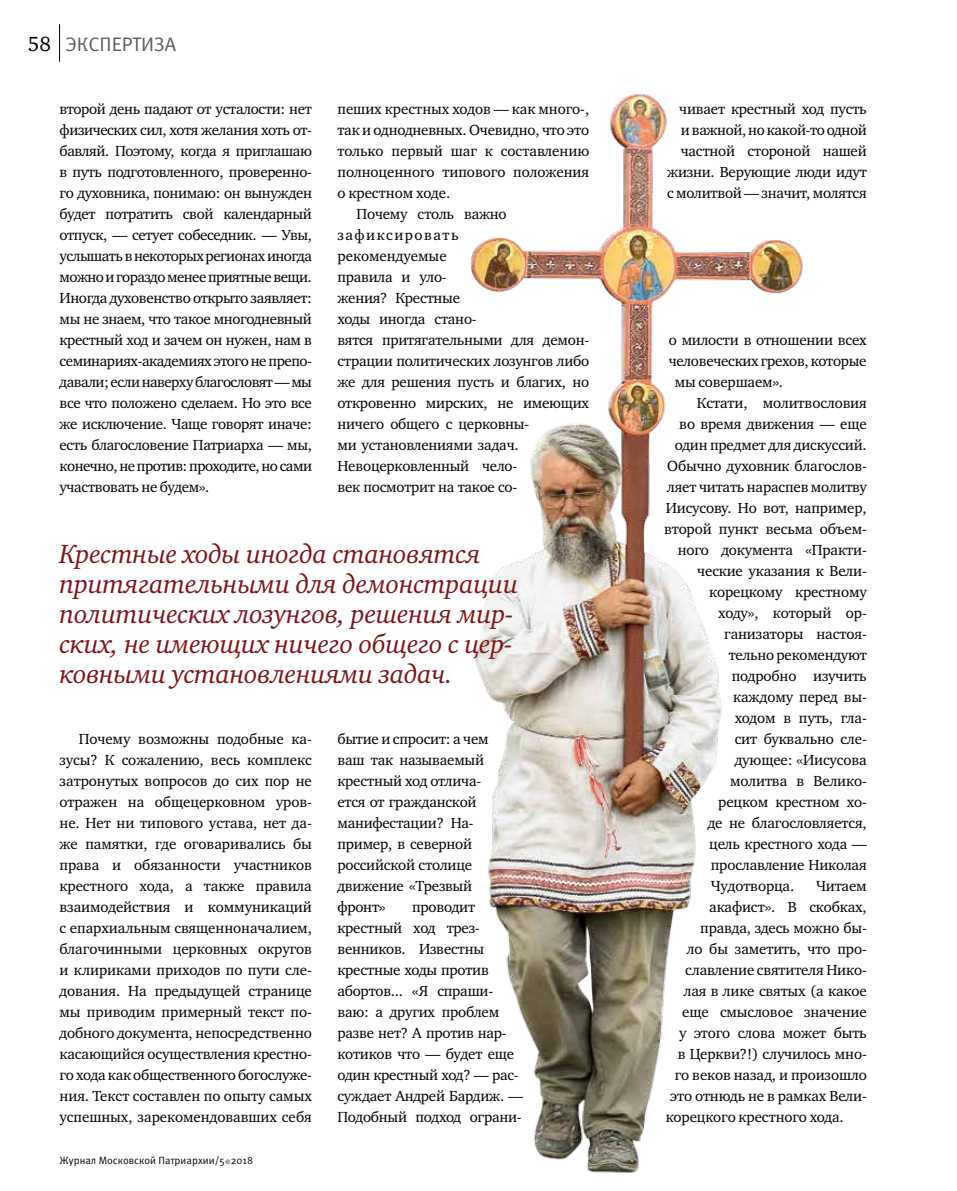
<style>
.page{position:relative;width:957px;height:1191px;background:#fff}
.page>*{position:absolute;margin:0;border:0;box-sizing:border-box;transform-origin:0 0}
.t1{font:italic 27px/30px "Charter ITC";letter-spacing:-.015em;color:#7f1416}
.t2{font:19.5px "Meta Pro";letter-spacing:-.005em;color:#58595b}
.t3{font:15px/21px "Charter ITC";letter-spacing:-.01em;color:#000;text-align:justify}
.t4{font:15px "Charter ITC";letter-spacing:.095em;color:#000}
.t5{font:10.5px "Meta Pro";color:#000}
.s1{font-family:"Charter ITC";font-size:21px;color:#000}
</style>
<div class="page">
<hr style="left:59px;top:24px;width:1px;height:38px;background:#000">
<svg style="left:225px;top:1159px;width:5px;height:5px"></svg>
<img style="left:470px;top:94px;width:332px;height:1079px">
<h2 class="t2" style="left:28px;top:32px;width:150px"><span class="s1">58</span> ЭКСПЕРТИЗА</h2>
<p class="t3" style="left:60px;top:98px;width:254px">второй день падают от усталости: нет физических сил, хотя желания хоть от&shy;бавляй. Поэтому, когда я приглашаю в путь подготовленного, проверенно&shy;го духовника, понимаю: он вынужден будет потратить свой календарный отпуск, — сетует собеседник. — Увы, услышать внекоторых регионах иногда можно и гораздо менее приятные вещи.<br>Иногда духовенство открыто заявляет: мы не знаем, что такое многодневный крестный ход и зачем он нужен, нам в семинариях-академиях этого не препо&shy;давали; если наверху благословят — мы все что положено сделаем. Но это все же исключение. Чаще говорят иначе: есть благословение Патриарха — мы, конечно, не против: проходите, но сами участвовать не будем».</p>
<p class="t3" style="left:337px;top:98px;width:253px">пеших крестных ходов — как много-,</p>
<p class="t3" style="left:337px;top:119px;width:253px">так и однодневных. Очевидно, что это</p>
<p class="t3" style="left:337px;top:140px;width:253px">только первый шаг к составлению</p>
<p class="t3" style="left:337px;top:161px;width:253px">полноценного типового положения</p>
<p class="t3" style="left:337px;top:182px;width:114px">о крестном ходе.</p>
<p class="t3" style="left:356px;top:203px;width:152px">Почему столь важно</p>
<p class="t4" style="left:337px;top:225px;width:123px">зафиксировать</p>
<p class="t3" style="left:337px;top:245px;width:111px">рекомендуемые</p>
<p class="t3" style="left:337px;top:266px;width:111px">правила и уло-</p>
<p class="t3" style="left:337px;top:287px;width:124px">жения? Крестные</p>
<p class="t3" style="left:337px;top:308px;width:141px">ходы иногда стано-</p>
<p class="t3" style="left:337px;top:329px;width:253px">вятся притягательными для демон-</p>
<p class="t3" style="left:337px;top:350px;width:253px">страции политических лозунгов либо</p>
<p class="t3" style="left:337px;top:371px;width:253px">же для решения пусть и благих, но</p>
<p class="t3" style="left:337px;top:392px;width:253px">откровенно мирских, не имеющих</p>
<p class="t3" style="left:337px;top:413px;width:193px">ничего общего с церковны-</p>
<p class="t3" style="left:337px;top:434px;width:183px">ми установлениями задач.</p>
<p class="t3" style="left:337px;top:455px;width:181px">Невоцерковленный чело-</p>
<p class="t3" style="left:337px;top:476px;width:181px">век посмотрит на такое со-</p>
<h1 class="t1" style="left:60px;top:539px;width:460px">Крестные ходы иногда становятся притягательными для демонстрации политических лозунгов, решения мир&shy;ских, не имеющих ничего общего с цер&shy;ковными установлениями задач.</h1>
<p class="t3" style="left:60px;top:728px;width:254px;text-indent:19px">Почему возможны подобные ка&shy;зусы? К сожалению, весь комплекс затронутых вопросов до сих пор не отражен на общецерковном уров&shy;не. Нет ни типового устава, нет да&shy;же памятки, где оговаривались бы права и обязанности участников крестного хода, а также правила взаимодействия и коммуникаций с епархиальным священноначалием, благочинными церковных округов и клириками приходов по пути сле&shy;дования. На предыдущей странице мы приводим примерный текст по&shy;добного документа, непосредственно касающийся осуществления крестно&shy;го хода как общественного богослуже&shy;ния. Текст составлен по опыту самых успешных, зарекомендовавших себя</p>
<p class="t5" style="left:60px;top:1153px;width:195px">Журнал Московской Патриархии/5 2018</p>
<p class="t3" style="left:337px;top:728px;width:153px;text-align:left">бытие и спросит: а чем ваш так называемый крестный ход отлича&shy;ется от гражданской манифестации? На&shy;пример, в северной российской столице движение «Трезвый фронт»</p>
<p class="t3" style="left:337px;top:896px;width:187px;text-align:left;text-indent:75px">проводит крестный ход трез&shy;венников. Известны крестные ходы против абортов... «Я спраши&shy;ваю: а других проблем разве нет? А против нар&shy;котиков что — будет еще один крестный ход? — рас&shy;суждает Андрей Бардиж. —<br>Подобный подход ограни-</p>
<p class="t3" style="left:667px;top:98px;width:201px;text-align:right">чивает крестный ход пусть и важной, но какой-то одной частной стороной нашей жизни. Верующие люди идут с молитвой — значит, молятся</p>
<p class="t3" style="left:669px;top:329px;width:199px">о милости в отношении всех</p>
<p class="t3" style="left:669px;top:350px;width:199px">человеческих грехов, которые</p>
<p class="t3" style="left:675px;top:371px;width:110px">мы совершаем».</p>
<p class="t3" style="left:697px;top:392px;width:171px">Кстати, молитвословия</p>
<p class="t3" style="left:679px;top:413px;width:189px">во время движения — еще</p>
<p class="t3" style="left:675px;top:434px;width:194px">один предмет для дискуссий.</p>
<p class="t3" style="left:667px;top:455px;width:201px">Обычно духовник благослов-</p>
<p class="t3" style="left:667px;top:476px;width:201px">ляет читать нараспев молитву</p>
<p class="t3" style="left:666px;top:497px;width:202px">Иисусову. Но вот, например,</p>
<p class="t3" style="left:664px;top:518px;width:204px">второй пункт весьма объем-</p>
<p class="t3" style="left:678px;top:539px;width:191px">ного документа «Практи-</p>
<p class="t3" style="left:697px;top:560px;width:171px">ческие указания к Вели-</p>
<p class="t3" style="left:709px;top:581px;width:159px">корецкому крестному</p>
<p class="t3" style="left:718px;top:602px;width:150px">ходу», который ор-</p>
<p class="t3" style="left:724px;top:623px;width:144px">ганизаторы настоя-</p>
<p class="t3" style="left:729px;top:644px;width:140px">тельно рекомендуют</p>
<p class="t3" style="left:732px;top:665px;width:136px">подробно изучить</p>
<p class="t3" style="left:733px;top:686px;width:135px">каждому перед вы-</p>
<p class="t3" style="left:735px;top:707px;width:133px">ходом в путь, гла-</p>
<p class="t3" style="left:735px;top:728px;width:134px">сит буквально сле-</p>
<p class="t3" style="left:735px;top:749px;width:134px">дующее: «Иисусова</p>
<p class="t3" style="left:730px;top:770px;width:138px">молитва в Велико-</p>
<p class="t3" style="left:718px;top:791px;width:150px">рецком крестном хо-</p>
<p class="t3" style="left:708px;top:812px;width:161px">де не благословляется,</p>
<p class="t3" style="left:709px;top:833px;width:159px">цель крестного хода —</p>
<p class="t3" style="left:711px;top:854px;width:157px">прославление Николая</p>
<p class="t3" style="left:711px;top:875px;width:85px">Чудотворца.</p>
<p class="t3" style="left:816px;top:875px;width:52px">Читаем</p>
<p class="t3" style="left:709px;top:896px;width:159px">акафист». В скобках,</p>
<p class="t3" style="left:700px;top:917px;width:168px">правда, здесь можно бы-</p>
<p class="t3" style="left:687px;top:938px;width:182px">ло бы заметить, что про-</p>
<p class="t3" style="left:685px;top:959px;width:183px">славление святителя Нико-</p>
<p class="t3" style="left:684px;top:980px;width:185px">лая в лике святых (а какое</p>
<p class="t3" style="left:682px;top:1001px;width:186px">еще смысловое значение</p>
<p class="t3" style="left:679px;top:1022px;width:189px">у этого слова может быть</p>
<p class="t3" style="left:678px;top:1043px;width:190px">в Церкви?!) случилось мно-</p>
<p class="t3" style="left:675px;top:1064px;width:194px">го веков назад, и произошло</p>
<p class="t3" style="left:670px;top:1085px;width:198px">это отнюдь не в рамках Вели-</p>
<p class="t3" style="left:666px;top:1106px;width:179px">корецкого крестного хода.</p>
</div>
